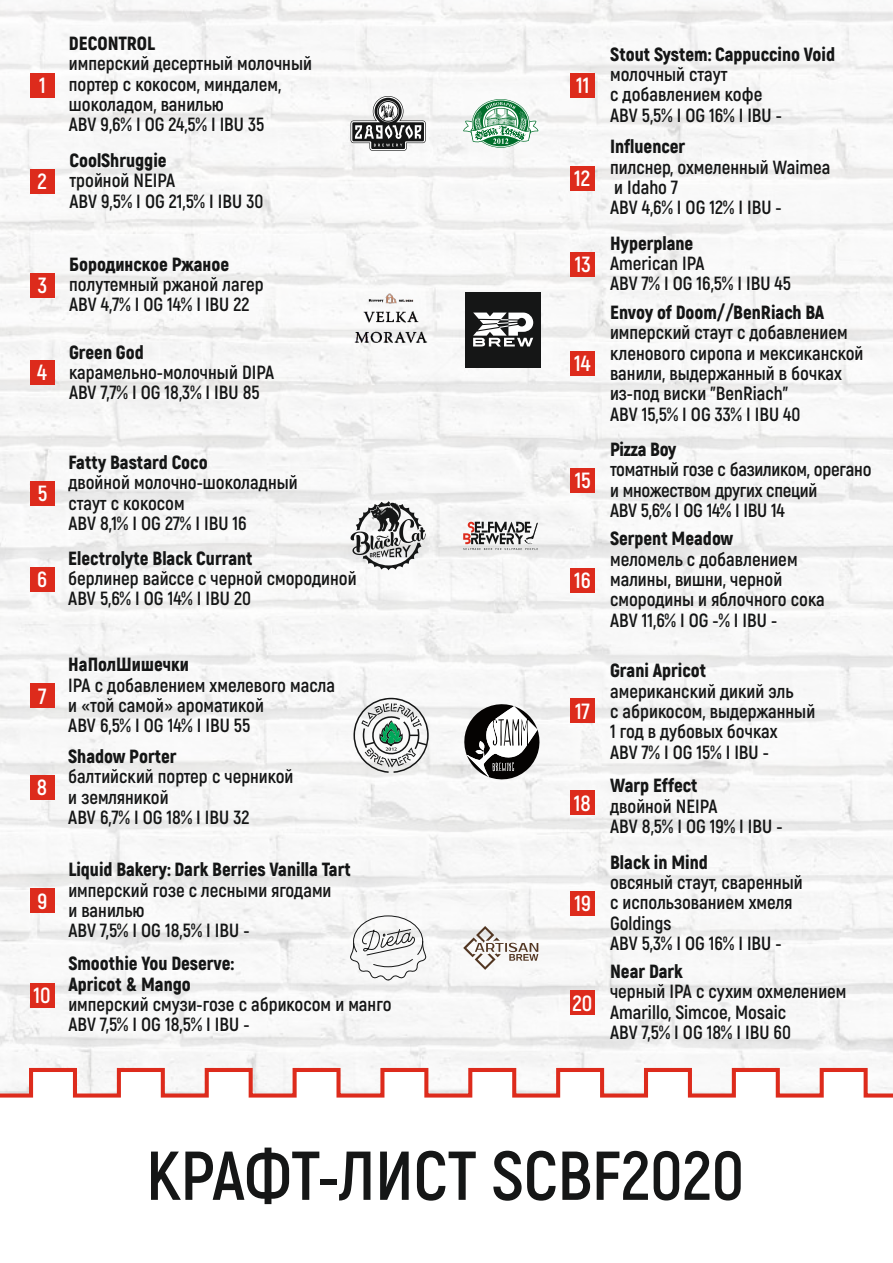
<style>
.page{position:relative;width:893px;height:1263px;background:#fff}
.page>*{position:absolute;margin:0;border:0;box-sizing:border-box;transform-origin:0 0}
.t1{font:700 69px "Akrobat";color:#151616}
.t2{font:700 22.05px "Akrobat";color:#fff}
.t3{font:700 19.05px/20.2px "Akrobat";color:#151616}
.t4{font:900 19.05px/20.2px "Akrobat";color:#151616}
</style>
<div class="page">
<img style="left:0;top:0;width:893px;height:1066px">
<svg style="left:0;top:1066px;width:893px;height:32px"></svg>
<svg style="left:463px;top:926px;width:75px;height:44px"></svg>
<svg style="left:349px;top:915px;width:78px;height:66px"></svg>
<img style="left:353px;top:280px;width:76px;height:75px">
<svg style="left:351px;top:501px;width:75px;height:69px"></svg>
<svg style="left:353px;top:698px;width:76px;height:75px"></svg>
<svg style="left:463px;top:99px;width:75px;height:49px"></svg>
<div style="left:570px;top:166px;width:24px;height:24px;background:#dd2b1c"></div>
<div style="left:570px;top:351px;width:24px;height:24px;background:#dd2b1c"></div>
<div style="left:466px;top:292px;width:75px;height:75px;background:#151616"></div>
<svg style="left:473px;top:313px;width:60px;height:33px"></svg>
<div style="left:570px;top:469px;width:24px;height:24px;background:#dd2b1c"></div>
<svg style="left:463px;top:521px;width:75px;height:29px"></svg>
<svg style="left:462px;top:702px;width:80px;height:80px"></svg>
<svg style="left:351px;top:96px;width:75px;height:55px"></svg>
<div style="left:30px;top:73px;width:24px;height:24px;background:#dd2b1c"></div>
<div style="left:30px;top:169px;width:24px;height:25px;background:#dd2b1c"></div>
<div style="left:30px;top:274px;width:24px;height:24px;background:#dd2b1c"></div>
<div style="left:30px;top:360px;width:24px;height:24px;background:#dd2b1c"></div>
<div style="left:30px;top:482px;width:24px;height:24px;background:#dd2b1c"></div>
<div style="left:30px;top:567px;width:24px;height:24px;background:#dd2b1c"></div>
<div style="left:30px;top:684px;width:24px;height:24px;background:#dd2b1c"></div>
<div style="left:30px;top:776px;width:24px;height:24px;background:#dd2b1c"></div>
<div style="left:30px;top:889px;width:24px;height:24px;background:#dd2b1c"></div>
<div style="left:30px;top:983px;width:24px;height:24px;background:#dd2b1c"></div>
<div style="left:570px;top:73px;width:24px;height:24px;background:#dd2b1c"></div>
<div style="left:570px;top:252px;width:24px;height:24px;background:#dd2b1c"></div>
<div style="left:570px;top:568px;width:24px;height:24px;background:#dd2b1c"></div>
<div style="left:570px;top:699px;width:24px;height:24px;background:#dd2b1c"></div>
<div style="left:570px;top:791px;width:24px;height:24px;background:#dd2b1c"></div>
<div style="left:570px;top:891px;width:24px;height:24px;background:#dd2b1c"></div>
<div style="left:570px;top:991px;width:24px;height:24px;background:#dd2b1c"></div>
<p class="t2" style="left:39px;top:73px;width:8px">1</p>
<p class="t2" style="left:37px;top:169px;width:11px">2</p>
<p class="t2" style="left:38px;top:273px;width:11px">3</p>
<p class="t2" style="left:37px;top:359px;width:11px">4</p>
<p class="t4" style="left:69px;top:34px;width:88px">DECONTROL</p>
<p class="t3" style="left:69px;top:54px;width:245px">имперский десертный молочный портер с кокосом, миндалем, шоколадом, ванилью<br>ABV 9,6% I OG 24,5% I IBU 35</p>
<p class="t4" style="left:69px;top:151px;width:99px">CoolShruggie</p>
<p class="t3" style="left:69px;top:171px;width:195px">тройной NEIPA<br>ABV 9,5% I OG 21,5% I IBU 30</p>
<p class="t4" style="left:69px;top:254px;width:161px">Бородинское Ржаное</p>
<p class="t3" style="left:69px;top:275px;width:196px">полутемный ржаной лагер<br>ABV 4,7% I OG 14% I IBU 22</p>
<p class="t4" style="left:69px;top:342px;width:76px">Green God</p>
<p class="t3" style="left:69px;top:363px;width:207px">карамельно-молочный DIPA<br>ABV 7,7% I OG 18,3% I IBU 85</p>
<p class="t2" style="left:38px;top:481px;width:11px">5</p>
<p class="t2" style="left:37px;top:567px;width:11px">6</p>
<p class="t4" style="left:68px;top:452px;width:141px">Fatty Bastard Coco</p>
<p class="t3" style="left:68px;top:473px;width:231px">двойной молочно-шоколадный стаут с кокосом<br>ABV 8,1% I OG 27% I IBU 16</p>
<p class="t4" style="left:68px;top:548px;width:186px">Electrolyte Black Currant</p>
<p class="t3" style="left:68px;top:569px;width:290px">берлинер вайссе с черной смородиной<br>ABV 5,6% I OG 14% I IBU 20</p>
<p class="t2" style="left:38px;top:683px;width:10px">7</p>
<p class="t2" style="left:37px;top:775px;width:12px">8</p>
<p class="t2" style="left:38px;top:888px;width:11px">9</p>
<p class="t2" style="left:34px;top:982px;width:19px">10</p>
<p class="t4" style="left:68px;top:655px;width:122px">НаПолШишечки</p>
<p class="t3" style="left:68px;top:675px;width:268px">IPA с добавлением хмелевого масла и «той самой» ароматикой<br>ABV 6,5% I OG 14% I IBU 55</p>
<p class="t4" style="left:68px;top:746px;width:110px">Shadow Porter</p>
<p class="t3" style="left:68px;top:767px;width:227px">балтийский портер с черникой и земляникой<br>ABV 6,7% I OG 18% I IBU 32</p>
<p class="t4" style="left:68px;top:860px;width:284px">Liquid Bakery: Dark Berries Vanilla Tart</p>
<p class="t3" style="left:68px;top:880px;width:265px">имперский гозе с лесными ягодами и ванилью<br>ABV 7,5% I OG 18,5% I IBU -</p>
<p class="t4" style="left:68px;top:954px;width:167px">Smoothie You Deserve:<br>Apricot &amp; Mango</p>
<p class="t3" style="left:68px;top:995px;width:325px">имперский смузи-гозе с абрикосом и манго<br>ABV 7,5% I OG 18,5% I IBU -</p>
<p class="t2" style="left:576px;top:73px;width:15px">11</p>
<p class="t2" style="left:574px;top:166px;width:18px">12</p>
<p class="t2" style="left:575px;top:252px;width:18px">13</p>
<p class="t2" style="left:574px;top:351px;width:18px">14</p>
<p class="t2" style="left:575px;top:468px;width:18px">15</p>
<p class="t2" style="left:574px;top:568px;width:18px">16</p>
<p class="t2" style="left:575px;top:698px;width:16px">17</p>
<p class="t2" style="left:574px;top:790px;width:18px">18</p>
<p class="t2" style="left:574px;top:891px;width:18px">19</p>
<p class="t2" style="left:572px;top:990px;width:21px">20</p>
<p class="t4" style="left:610px;top:44px;width:226px">Stout System: Cappuccino Void</p>
<p class="t3" style="left:610px;top:65px;width:173px">молочный стаут<br>с добавлением кофе<br>ABV 5,5% I OG 16% I IBU -</p>
<p class="t4" style="left:610px;top:137px;width:77px">Influencer</p>
<p class="t3" style="left:610px;top:157px;width:222px">пилснер, охмеленный Waimea и Idaho 7<br>ABV 4,6% I OG 12% I IBU -</p>
<p class="t4" style="left:610px;top:233px;width:85px">Hyperplane</p>
<p class="t3" style="left:610px;top:254px;width:182px">American IPA<br>ABV 7% I OG 16,5% I IBU 45</p>
<p class="t4" style="left:610px;top:302px;width:216px">Envoy of Doom//BenRiach BA</p>
<p class="t3" style="left:610px;top:323px;width:255px">имперский стаут с добавлением кленового сиропа и мексиканской ванили, выдержанный в бочках из-под виски "BenRiach"<br>ABV 15,5% I OG 33% I IBU 40</p>
<p class="t4" style="left:610px;top:439px;width:68px">Pizza Boy</p>
<p class="t3" style="left:610px;top:460px;width:263px">томатный гозе с базиликом, орегано и множеством других специй<br>ABV 5,6% I OG 14% I IBU 14</p>
<p class="t4" style="left:610px;top:529px;width:125px">Serpent Meadow</p>
<p class="t3" style="left:610px;top:549px;width:216px">меломель c добавлением малины, вишни, черной смородины и яблочного сока<br>ABV 11,6% I OG -% I IBU -</p>
<p class="t4" style="left:610px;top:661px;width:98px">Grani Apricot</p>
<p class="t3" style="left:610px;top:681px;width:207px">американский дикий эль<br>с абрикосом, выдержанный<br>1 год в дубовых бочках<br>ABV 7% I OG 15% I IBU -</p>
<p class="t4" style="left:610px;top:776px;width:89px">Warp Effect</p>
<p class="t3" style="left:610px;top:796px;width:174px">двойной NEIPA<br>ABV 8,5% I OG 19% I IBU -</p>
<p class="t4" style="left:610px;top:852px;width:99px">Black in Mind</p>
<p class="t3" style="left:610px;top:873px;width:194px">овсяный стаут, сваренный с использованием хмеля<br>Goldings<br>ABV 5,3% I OG 16% I IBU -</p>
<p class="t4" style="left:610px;top:961px;width:74px">Near Dark</p>
<p class="t3" style="left:610px;top:982px;width:238px">черный IPA с сухим охмелением<br>Amarillo, Simcoe, Mosaic<br>ABV 7,5% I OG 18% I IBU 60</p>
<h1 class="t1" style="left:146px;top:1136px;width:599px">КРАФТ-ЛИСТ SCBF2020</h1>
</div>
